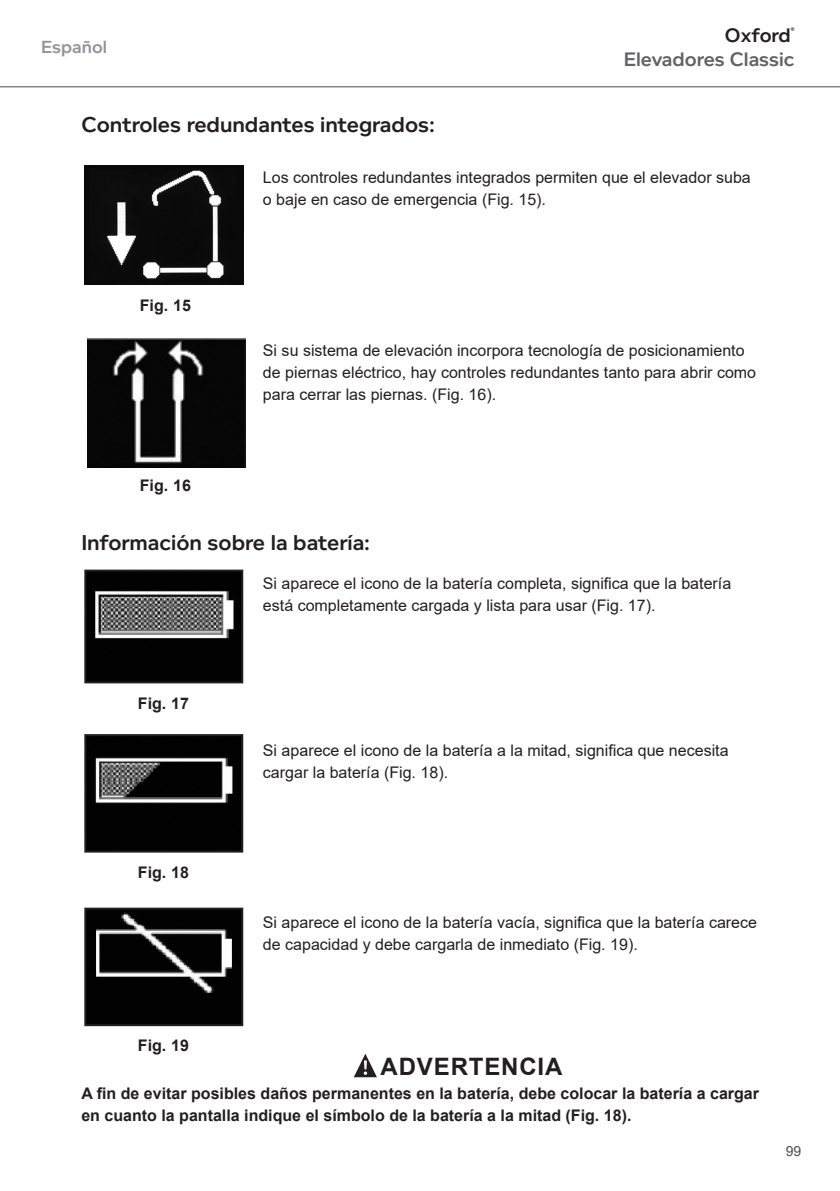
<style>
.page{position:relative;width:840px;height:1191px;background:#fff}
.page>*{position:absolute;margin:0;border:0;box-sizing:border-box;transform-origin:0 0}
.Warning{font:700 24px "Arial";letter-spacing:.035em;color:#231f20}
.t1{font:600 22px "Foundry Context";color:#231f20}
.t2{font:600 20px "Foundry Context";color:#636366}
.t3{font:600 20px "Foundry Context";color:#231f20}
.t4{font:600 18px "Foundry Context";color:#939598}
.t5{font:16px/22px "Arial";color:#231f20}
.Subheads_Labels{font:700 16px/22px "Arial";color:#231f20}
.t6{font:14px "Arial";color:#4b4c4d}
.t7{font:600 8px "Foundry Context";color:#231f20}
</style>
<div class="page">
<hr style="left:0;top:86px;width:839px;height:1px;background:#4b4c4d">
<img style="left:87px;top:338px;width:158px;height:130px">
<svg style="left:354px;top:1054px;width:23px;height:23px"></svg>
<img style="left:87px;top:572px;width:153px;height:108px">
<div style="left:84px;top:569px;width:159px;height:114px;border:2px solid #231f20"></div>
<img style="left:87px;top:737px;width:153px;height:112px">
<div style="left:84px;top:734px;width:159px;height:118px;border:2px solid #231f20"></div>
<img style="left:87px;top:910px;width:153px;height:113px">
<div style="left:84px;top:907px;width:159px;height:119px;border:2px solid #231f20"></div>
<img style="left:85px;top:166px;width:158px;height:118px">
<p class="t4" style="left:41px;top:36px;width:67px">Español</p>
<p class="t3" style="left:724px;top:23px;width:67px">Oxford</p>
<p class="t7" style="left:790px;top:25px;width:5px">®</p>
<p class="t2" style="left:623px;top:47px;width:172px">Elevadores Classic</p>
<p class="t1" style="left:81px;top:112px;width:355px">Controles redundantes integrados:</p>
<p class="t5" style="left:263px;top:166px;width:489px">Los controles redundantes integrados permiten que el elevador suba o baje en caso de emergencia (Fig. 15).</p>
<p class="Subheads_Labels" style="left:140px;top:294px;width:53px">Fig. 15</p>
<p class="Subheads_Labels" style="left:140px;top:474px;width:53px">Fig. 16</p>
<p class="t5" style="left:263px;top:339px;width:494px">Si su sistema de elevación incorpora tecnología de posicionamiento de piernas eléctrico, hay controles redundantes tanto para abrir como para cerrar las piernas. (Fig. 16).</p>
<p class="t1" style="left:81px;top:529px;width:290px">Información sobre la batería:</p>
<p class="t5" style="left:263px;top:572px;width:469px">Si aparece el icono de la batería completa, significa que la batería está completamente cargada y lista para usar (Fig. 17).</p>
<p class="Subheads_Labels" style="left:138px;top:693px;width:53px">Fig. 17</p>
<p class="Subheads_Labels" style="left:138px;top:861px;width:53px">Fig. 18</p>
<p class="Subheads_Labels" style="left:138px;top:1034px;width:53px">Fig. 19</p>
<p class="t5" style="left:263px;top:739px;width:467px">Si aparece el icono de la batería a la mitad, significa que necesita cargar la batería (Fig. 18).</p>
<p class="t5" style="left:263px;top:911px;width:495px">Si aparece el icono de la batería vacía, significa que la batería carece de capacidad y debe cargarla de inmediato (Fig. 19).</p>
<p class="Warning" style="left:380px;top:1049px;width:183px">ADVERTENCIA</p>
<p class="Subheads_Labels" style="left:81px;top:1083px;width:679px">A fin de evitar posibles daños permanentes en la batería, debe colocar la batería a cargar en cuanto la pantalla indique el símbolo de la batería a la mitad (Fig. 18).</p>
<p class="t6" style="left:785px;top:1141px;width:17px">99</p>
</div>
